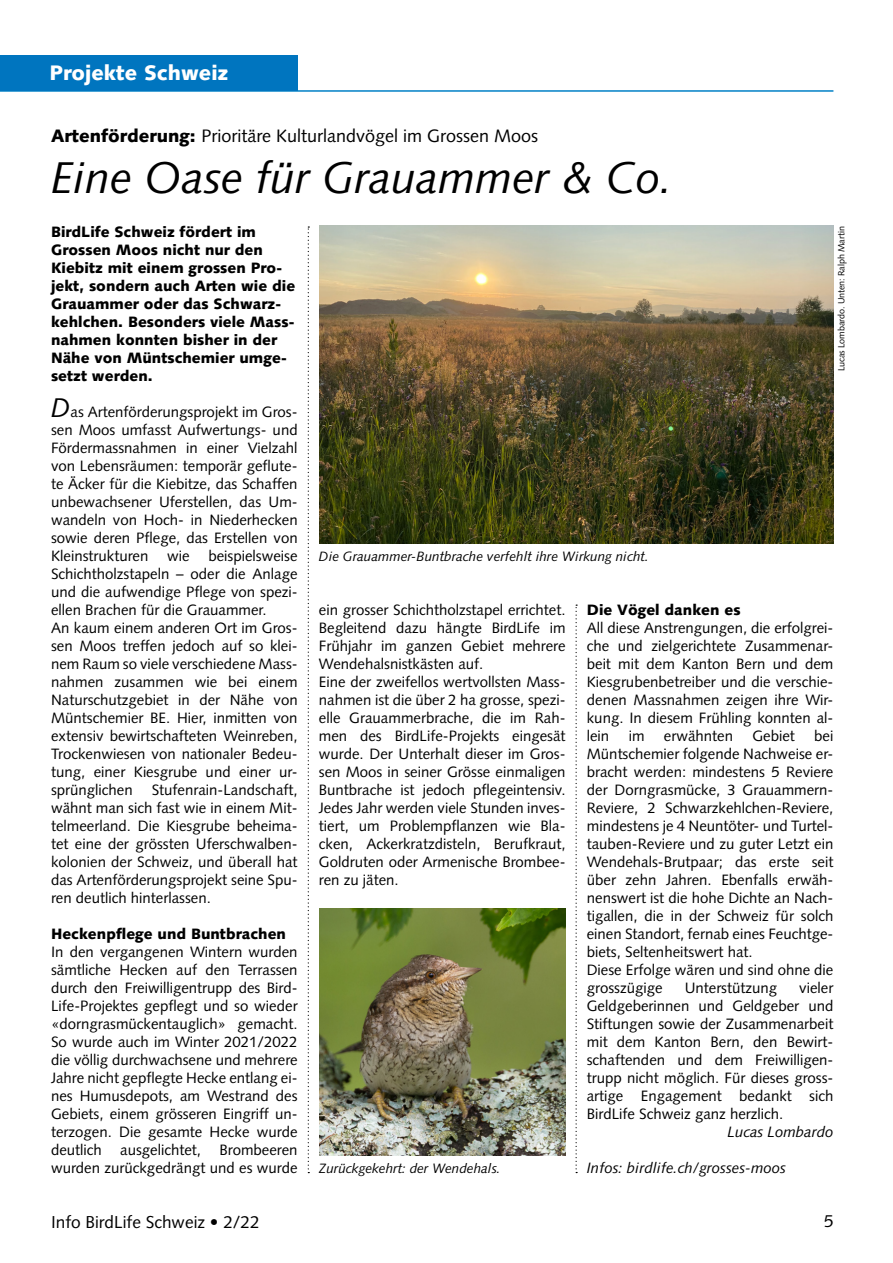
<style>
.page{position:relative;width:893px;height:1263px;background:#fff}
.page>*{position:absolute;margin:0;border:0;box-sizing:border-box;transform-origin:0 0}
.Titel_gross{font:italic 44.4px "Syntax LT";color:#000}
.t1{font:900 21px "Syntax LT";color:#fff}
.Übertitel{font:18px "Syntax LT";color:#000}
.t2{font:17.25px "Syntax LT";color:#000}
.Grundtext{font:15px/18px "Syntax LT";color:#000}
.Lead{font:900 15px/18px "Syntax LT";color:#000}
.Grundtext-2{font:italic 15px "Syntax LT";color:#000}
.Untertitel{font:900 15px "Syntax LT";color:#000}
.Legende{font:italic 13.5px "Syntax LT";color:#000}
.Fotovermerk{font:9px "Syntax LT";letter-spacing:-.01em;color:#000}
.s1{font-weight:900}
.s2{font-style:italic;font-size:27px}
</style>
<div class="page">
<hr style="left:0;top:90px;width:833px;height:2px;background:#0080c6">
<div style="left:0;top:55px;width:298px;height:36px;background:#0075bf"></div>
<svg style="left:308px;top:226px;width:1px;height:947px"></svg>
<svg style="left:575px;top:604px;width:2px;height:569px"></svg>
<img style="left:319px;top:226px;width:514px;height:317px">
<img style="left:319px;top:909px;width:247px;height:246px">
<p class="t1" style="left:49px;top:60px;width:181px">Projekte Schweiz</p>
<p class="Übertitel" style="left:51px;top:125px;width:489px"><span class="s1">Artenförderung:</span> Prioritäre Kulturlandvögel im Grossen Moos</p>
<p class="Titel_gross" style="left:51px;top:151px;width:623px">Eine Oase für Grauammer &amp; Co.</p>
<p class="Lead" style="left:51px;top:223px;width:246px">BirdLife Schweiz fördert im<br>Grossen Moos nicht nur den<br>Kiebitz mit einem grossen Pro&shy;jekt, sondern auch Arten wie die<br>Grauammer oder das Schwarz&shy;kehlchen. Besonders viele Mass&shy;nahmen konnten bisher in der<br>Nähe von Müntschemier umge&shy;setzt werden.</p>
<p class="Grundtext" style="left:51px;top:403px;width:248px"><span class="s2">D</span>as Artenförderungsprojekt im Gros&shy;sen Moos umfasst Aufwertungs- und Fördermassnahmen in einer Vielzahl von Lebensräumen: temporär geflute&shy;te Äcker für die Kiebitze, das Schaffen unbewachsener Uferstellen, das Um&shy;wandeln von Hoch- in Niederhecken sowie deren Pflege, das Erstellen von Kleinstrukturen</p>
<p class="Grundtext" style="left:51px;top:547px;width:248px;text-align:justify;text-indent:157px">beispielsweise Schichtholzstapeln – oder die Anlage und die aufwendige Pflege von spezi&shy;ellen Brachen für die Grauammer.</p>
<p class="Grundtext" style="left:51px;top:619px;width:248px">An kaum einem anderen Ort im Gros&shy;sen Moos treffen jedoch auf so klei&shy;nem Raum so viele verschiedene Mass&shy;nahmen zusammen wie bei einem Naturschutzgebiet in der Nähe von Müntschemier BE. Hier, inmitten von extensiv bewirtschafteten Weinreben, Trockenwiesen von nationaler Bedeu&shy;tung, einer Kiesgrube und einer ur&shy;sprünglichen</p>
<p class="Grundtext" style="left:167px;top:547px;width:24px">wie</p>
<p class="Grundtext" style="left:51px;top:781px;width:248px;text-align:justify;text-indent:101px">Stufenrain-Landschaft, wähnt man sich fast wie in einem Mit&shy;telmeerland. Die Kiesgrube beheima&shy;tet eine der grössten Uferschwalben&shy;kolonien der Schweiz, und überall hat das Artenförderungsprojekt seine Spu&shy;ren deutlich hinterlassen.</p>
<p class="Untertitel" style="left:51px;top:925px;width:237px">Heckenpflege und Buntbrachen</p>
<p class="Grundtext" style="left:51px;top:943px;width:248px;text-align:justify">In den vergangenen Wintern wurden sämtliche Hecken auf den Terrassen durch den Freiwilligentrupp des Bird-Life-Projektes gepflegt und so wieder «dorngrasmückentauglich» gemacht.<br>So wurde auch im Winter 2021/2022 die völlig durchwachsene und mehrere Jahre nicht gepflegte Hecke entlang ei&shy;nes Humusdepots, am Westrand des Gebiets, einem grösseren Eingriff un&shy;terzogen. Die gesamte Hecke wurde deutlich ausgelichtet, Brombeeren wurden zurückgedrängt und es wurde</p>
<p class="Legende" style="left:319px;top:548px;width:331px">Die Grauammer-Buntbrache verfehlt ihre Wirkung nicht.</p>
<p class="Fotovermerk" style="left:836px;top:371px;width:146px;rotate:-90deg">Lucas Lombardo. Unten: Ralph Martin</p>
<p class="Grundtext" style="left:319px;top:601px;width:248px;text-align:justify">ein grosser Schichtholzstapel errichtet.<br>Begleitend dazu hängte BirdLife im Frühjahr im ganzen Gebiet mehrere Wendehalsnistkästen auf.</p>
<p class="Grundtext" style="left:319px;top:673px;width:248px">Eine der zweifellos wertvollsten Mass&shy;nahmen ist die über 2 ha grosse, spezi&shy;elle Grauammerbrache, die im Rah&shy;men des BirdLife-Projekts eingesät wurde. Der Unterhalt dieser im Gros&shy;sen Moos in seiner Grösse einmaligen Buntbrache ist jedoch pflegeintensiv.<br>Jedes Jahr werden viele Stunden inves&shy;tiert, um Problempflanzen wie Bla&shy;cken, Ackerkratzdisteln, Berufkraut, Goldruten oder Armenische Brombee&shy;ren zu jäten.</p>
<p class="Legende" style="left:319px;top:1160px;width:183px">Zurückgekehrt: der Wendehals.</p>
<p class="Untertitel" style="left:587px;top:601px;width:155px">Die Vögel danken es</p>
<p class="Grundtext" style="left:587px;top:619px;width:248px">All diese Anstrengungen, die erfolgrei&shy;che und zielgerichtete Zusammenar&shy;beit mit dem Kanton Bern und dem<br>Kiesgrubenbetreiber und die verschie&shy;denen Massnahmen zeigen ihre Wir&shy;kung. In diesem Frühling konnten al-- lein</p>
<p class="Grundtext" style="left:587px;top:727px;width:248px;text-align:justify;text-indent:227px">bei Müntschemier folgende Nachweise er&shy;bracht werden: mindestens 5 Reviere der Dorngrasmücke, 3 Grauammern-Reviere, 2 Schwarzkehlchen-Reviere, mindestens je 4 Neuntöter- und Turtel&shy;tauben-Reviere und zu guter Letzt ein Wendehals-Brutpaar; das erste seit über zehn Jahren. Ebenfalls erwäh&shy;nenswert ist die hohe Dichte an Nach&shy;tigallen, die in der Schweiz für solch einen Standort, fernab eines Feuchtge&shy;biets, Seltenheitswert hat.</p>
<p class="Grundtext" style="left:587px;top:961px;width:248px">Diese Erfolge wären und sind ohne die grosszügige</p>
<p class="Grundtext" style="left:629px;top:727px;width:17px">im</p>
<p class="Grundtext" style="left:664px;top:727px;width:71px">erwähnten</p>
<p class="Grundtext" style="left:752px;top:727px;width:44px">Gebiet</p>
<p class="Grundtext" style="left:685px;top:979px;width:94px">Unterstützung</p>
<p class="Grundtext" style="left:799px;top:979px;width:36px">vieler</p>
<p class="Grundtext" style="left:587px;top:997px;width:248px">Geldgeberinnen und Geldgeber und</p>
<p class="Grundtext" style="left:587px;top:1015px;width:248px">Stiftungen sowie der Zusammenarbeit</p>
<p class="Grundtext" style="left:587px;top:1033px;width:248px">mit dem Kanton Bern, den Bewirt-</p>
<p class="Grundtext" style="left:587px;top:1051px;width:248px">schaftenden und dem Freiwilligen-</p>
<p class="Grundtext" style="left:587px;top:1069px;width:248px">trupp nicht möglich. Für dieses gross-</p>
<p class="Grundtext" style="left:587px;top:1087px;width:248px">artige Engagement bedankt sich</p>
<p class="Grundtext" style="left:587px;top:1105px;width:198px">BirdLife Schweiz ganz herzlich.</p>
<p class="Grundtext-2" style="left:728px;top:1123px;width:107px">Lucas Lombardo</p>
<p class="Grundtext-2" style="left:587px;top:1159px;width:201px">Infos: birdlife.ch/grosses-moos</p>
<p class="t2" style="left:51px;top:1212px;width:210px">Info BirdLife Schweiz • 2/22</p>
<p class="t2" style="left:824px;top:1211px;width:11px">5</p>
</div>
